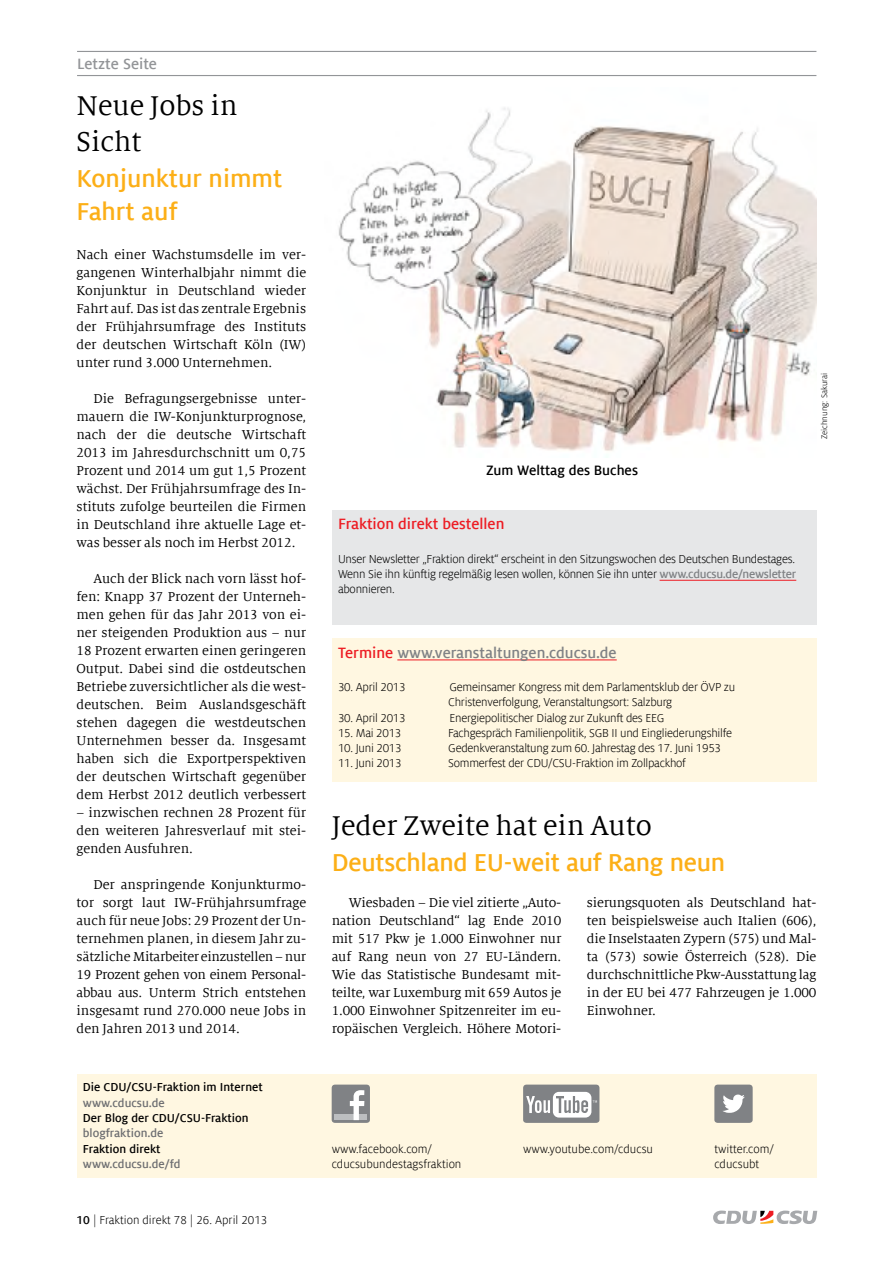
<style>
.page{position:relative;width:893px;height:1263px;background:#fff}
.page>*{position:absolute;margin:0;border:0;box-sizing:border-box;transform-origin:0 0}
.t1{font:30px/36px "Milo Serif Offc";color:#000}
.t2{font:700 27px/33px "Milo Sans Offc";letter-spacing:-.01em;color:#fcaf17}
.t3{font:700 16.5px "Milo Sans Offc";color:#808285}
.t4{font:700 16.5px "Milo Sans Offc";color:#ed1d24}
.t5{font:700 16.5px "Milo Sans Offc";color:#939598}
.t6{font:700 15px "Milo Sans Offc";color:#000}
.t7{font:14.25px/18px "Milo Serif Offc";color:#000;text-align:justify}
.t8{font:12.75px/15.3px "Milo Sans Offc";letter-spacing:-.02em;color:#000;text-align:justify}
.t9{font:12.75px/15.3px "Milo Sans Offc";color:#000}
.t10{font:700 12.75px "Milo Sans Offc";color:#000}
.t11{font:700 12.75px "Milo Sans Offc";color:#6d6e71}
.t12{font:9px "Milo Sans Offc";color:#000}
.s1{font-weight:700}
.s2{font-weight:700;color:#808285}
.s3{color:#ed1d24}
</style>
<div class="page">
<svg style="left:713px;top:1210px;width:104px;height:14px"></svg>
<div style="left:77px;top:1075px;width:739px;height:103px;background:#fff7e1"></div>
<hr style="left:77px;top:51px;width:739px;height:1px;background:#939598">
<hr style="left:77px;top:75px;width:739px;height:1px;background:#939598">
<div style="left:332px;top:1084px;width:38px;height:39px;background:#808285;border-radius:3px"></div>
<div style="left:334px;top:1115px;width:33px;height:5px;background:#bcbec0"></div>
<svg style="left:350px;top:1090px;width:14px;height:30px"></svg>
<div style="left:714px;top:1084px;width:39px;height:39px;background:#808285;border-radius:3px"></div>
<svg style="left:723px;top:1094px;width:22px;height:19px"></svg>
<div style="left:523px;top:1084px;width:76px;height:39px;background:#808285;border-radius:3px"></div>
<div style="left:553px;top:1092px;width:38px;height:25px;background:#fff;border-radius:6px"></div>
<svg style="left:526px;top:1096px;width:24px;height:17px"></svg>
<svg style="left:556px;top:1096px;width:41px;height:19px"></svg>
<div style="left:332px;top:510px;width:484px;height:114px;background:#e6e7e8"></div>
<hr style="left:660px;top:580px;width:136px;height:1px;background:#ed1d24">
<div style="left:332px;top:638px;width:484px;height:143px;background:#fff7e1"></div>
<hr style="left:397px;top:659px;width:220px;height:1px;background:#ed1d24">
<img style="left:338px;top:107px;width:478px;height:344px">
<p class="t5" style="left:77px;top:54px;width:81px">Letzte Seite</p>
<h1 class="t1" style="left:77px;top:89px;width:163px">Neue Jobs in<br>Sicht</h1>
<h2 class="t2" style="left:77px;top:162px;width:207px">Konjunktur nimmt<br>Fahrt auf</h2>
<p class="t7" style="left:77px;top:246px;width:231px">Nach einer Wachstumsdelle im ver&shy;gangenen Winterhalbjahr nimmt die Konjunktur in Deutschland wieder Fahrt auf. Das ist das zentrale Ergebnis der Frühjahrsumfrage des Instituts der deutschen Wirtschaft Köln (IW) unter rund 3.000 Unternehmen.</p>
<p class="t7" style="left:77px;top:390px;width:231px;text-indent:17px">Die Befragungsergebnisse unter&shy;mauern die IW-Konjunkturprognose, nach der die deutsche Wirtschaft 2013 im Jahresdurchschnitt um 0,75<br>Prozent und 2014 um gut 1,5 Prozent wächst. Der Frühjahrsumfrage des In&shy;stituts zufolge beurteilen die Firmen in Deutschland ihre aktuelle Lage et&shy;was besser als noch im Herbst 2012.</p>
<p class="t7" style="left:77px;top:570px;width:231px;text-indent:17px">Auch der Blick nach vorn lässt hof&shy;fen: Knapp 37 Prozent der Unterneh&shy;men gehen für das Jahr 2013 von ei&shy;ner steigenden Produktion aus – nur 18 Prozent erwarten einen geringeren Output. Dabei sind die ostdeutschen Betriebe zuversichtlicher als die west&shy;deutschen. Beim Auslandsgeschäft stehen dagegen die westdeutschen Unternehmen besser da. Insgesamt haben sich die Exportperspektiven der deutschen Wirtschaft gegenüber dem Herbst 2012 deutlich verbessert</p>
<p class="t7" style="left:77px;top:804px;width:231px">– inzwischen rechnen 28 Prozent für den weiteren Jahresverlauf mit stei&shy;genden Ausfuhren.</p>
<p class="t7" style="left:77px;top:876px;width:231px;text-indent:17px">Der anspringende Konjunkturmo&shy;tor sorgt laut IW-Frühjahrsumfrage auch für neue Jobs: 29 Prozent der Un&shy;ternehmen planen, in diesem Jahr zu&shy;sätzliche Mitarbeiter einzustellen – nur 19 Prozent gehen von einem Personal&shy;abbau aus. Unterm Strich entstehen insgesamt rund 270.000 neue Jobs in den Jahren 2013 und 2014.</p>
<p class="t10" style="left:83px;top:1080px;width:181px">Die CDU/CSU-Fraktion im Internet</p>
<p class="t11" style="left:83px;top:1095px;width:83px">www.cducsu.de</p>
<p class="t10" style="left:83px;top:1111px;width:167px">Der Blog der CDU/CSU-Fraktion</p>
<p class="t11" style="left:83px;top:1126px;width:82px">blogfraktion.de</p>
<p class="t10" style="left:83px;top:1141px;width:79px">Fraktion direkt</p>
<p class="t11" style="left:83px;top:1157px;width:99px">www.cducsu.de/fd</p>
<p class="t9" style="left:77px;top:1212px;width:192px"><span class="s1">10</span> | Fraktion direkt 78 | 26. April 2013</p>
<p class="t6" style="left:486px;top:462px;width:153px">Zum Welttag des Buches</p>
<p class="t4" style="left:338px;top:515px;width:168px">Fraktion direkt bestellen</p>
<p class="t8" style="left:338px;top:551px;width:460px">Unser Newsletter „Fraktion direkt“ erscheint in den Sitzungswochen des Deutschen Bundestages.<br>Wenn Sie ihn künftig regelmäßig lesen wollen, können Sie ihn unter <span class="s2">www.cducsu.de/newsletter </span>abonnieren.</p>
<p class="t3" style="left:338px;top:643px;width:280px"><span class="s3">Termine</span> www.veranstaltungen.cducsu.de</p>
<p class="t8" style="left:338px;top:679px;width:69px">30. April 2013</p>
<p class="t8" style="left:448px;top:679px;width:288px">Gemeinsamer Kongress mit dem Parlamentsklub der ÖVP zu<br>Christenverfolgung, Veranstaltungsort: Salzburg</p>
<p class="t8" style="left:338px;top:710px;width:69px">30. April 2013</p>
<p class="t8" style="left:449px;top:710px;width:216px">Energiepolitischer Dialog zur Zukunft des EEG</p>
<p class="t8" style="left:338px;top:725px;width:65px">15. Mai 2013</p>
<p class="t8" style="left:448px;top:725px;width:286px">Fachgespräch Familienpolitik, SGB II und Eingliederungshilfe</p>
<p class="t8" style="left:338px;top:741px;width:65px">10. Juni 2013</p>
<p class="t8" style="left:448px;top:741px;width:274px">Gedenkveranstaltung zum 60. Jahrestag des 17. Juni 1953</p>
<p class="t8" style="left:338px;top:756px;width:65px">11. Juni 2013</p>
<p class="t8" style="left:448px;top:756px;width:239px">Sommerfest der CDU/CSU-Fraktion im Zollpackhof</p>
<p class="t12" style="left:819px;top:439px;width:68px;rotate:-90deg">Zeichnung: Sakurai</p>
<h1 class="t1" style="left:332px;top:809px;width:322px">Jeder Zweite hat ein Auto</h1>
<h2 class="t2" style="left:332px;top:846px;width:395px">Deutschland EU-weit auf Rang neun</h2>
<p class="t7" style="left:332px;top:894px;width:231px;text-indent:17px">Wiesbaden – Die viel zitierte „Auto&shy;nation Deutschland“ lag Ende 2010 mit 517 Pkw je 1.000 Einwohner nur auf Rang neun von 27 EU-Ländern.<br>Wie das Statistische Bundesamt mit&shy;teilte, war Luxemburg mit 659 Autos je 1.000 Einwohner Spitzenreiter im eu&shy;ropäischen Vergleich. Höhere Motori-</p>
<p class="t7" style="left:587px;top:894px;width:231px">sierungsquoten als Deutschland hat&shy;ten beispielsweise auch Italien (606), die Inselstaaten Zypern (575) und Mal&shy;ta (573) sowie Österreich (528). Die durchschnittliche Pkw-Ausstattung lag in der EU bei 477 Fahrzeugen je 1.000<br>Einwohner.</p>
<p class="t9" style="left:332px;top:1141px;width:131px">www.facebook.com/ cducsubundestagsfraktion</p>
<p class="t9" style="left:714px;top:1141px;width:61px">twitter.com/ cducsubt</p>
<p class="t9" style="left:523px;top:1141px;width:132px">www.youtube.com/cducsu</p>
</div>
